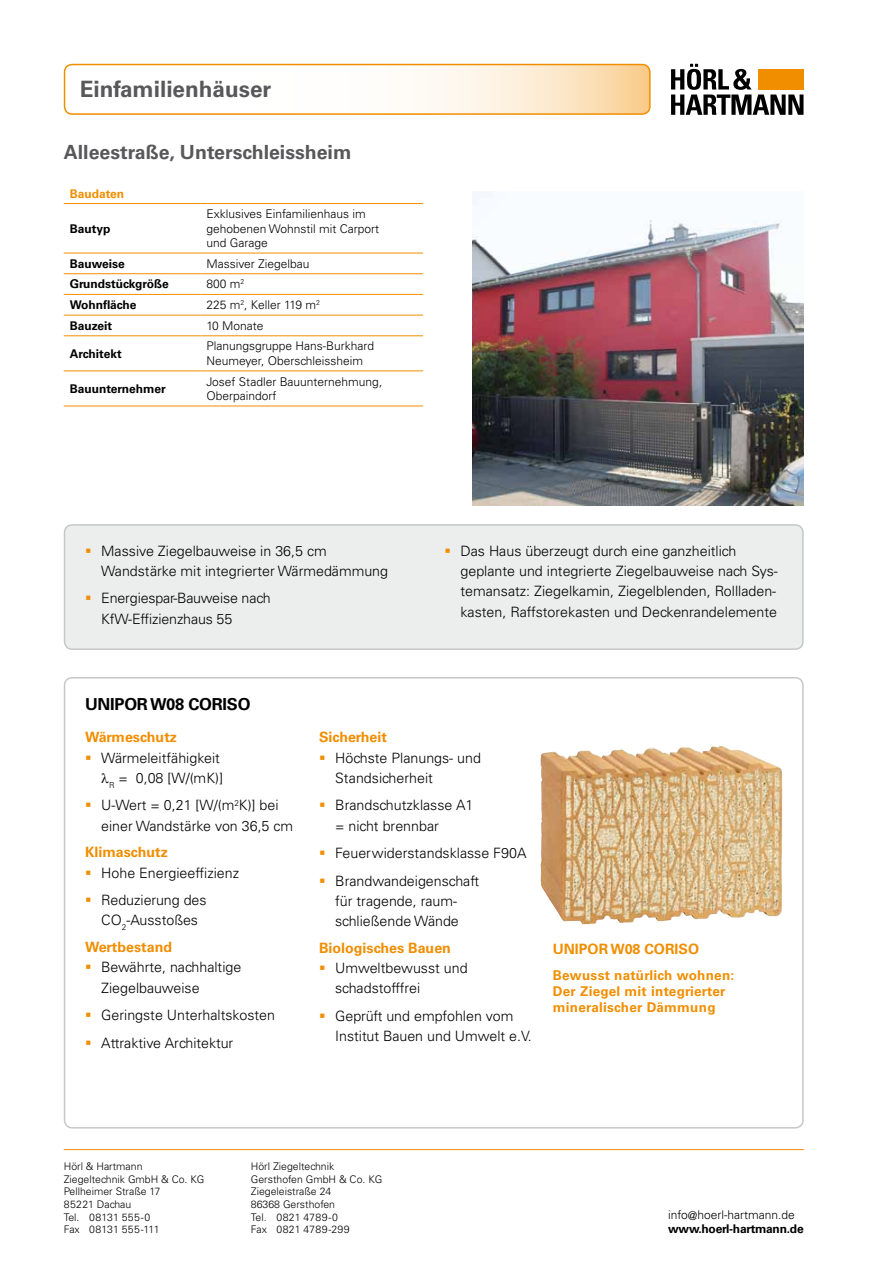
<style>
.page{position:relative;width:893px;height:1263px;background:#fff}
.page>*{position:absolute;margin:0;border:0;box-sizing:border-box;transform-origin:0 0}
.t1{font:700 22.5px "Univers LT Std";color:#58585a}
.t2{font:700 19.5px "Univers LT Std";color:#58585a}
.t3{font:700 16.5px "Univers LT Std";letter-spacing:-.015em;color:#000}
.t4{font:300 14.25px/20.2px "Univers LT Std";color:#000}
.t5{font:700 14.25px "Univers LT Std";color:#f18e00}
.t6{font:700 13.5px/16.2px "Univers LT Std";letter-spacing:.02em;color:#f18e00}
.t7{font:300 12px/14.4px "Univers LT Std";color:#000}
.t8{font:700 12px "Univers LT Std";color:#000}
.t9{font:700 12px "Univers LT Std";letter-spacing:-.02em;color:#000}
.t10{font:700 12px "Univers LT Std";color:#f18e00}
.t11{font:300 10.5px/12.6px "Univers LT Std";color:#000}
.s1{font-weight:700;color:#f18e00}
</style>
<div class="page">
<svg style="left:65px;top:65px;width:585px;height:49px"></svg>
<div style="left:64px;top:64px;width:587px;height:51px;border:2px solid #f18e00;border-radius:8px"></div>
<svg style="left:671px;top:64px;width:132px;height:51px"></svg>
<div style="left:758px;top:69px;width:46px;height:20px;background:#f18e00"></div>
<hr style="left:64px;top:1149px;width:740px;height:1px;background:#f18e00">
<div style="left:65px;top:525px;width:738px;height:124px;background:#eceded;border-radius:8px"></div>
<div style="left:64px;top:524px;width:740px;height:126px;border:2px solid #c6c7c8;border-radius:8px"></div>
<div style="left:64px;top:677px;width:740px;height:451px;border:2px solid #c6c7c8;border-radius:8px"></div>
<img style="left:540px;top:746px;width:216px;height:178px">
<hr style="left:64px;top:203px;width:136px;height:1px;background:#f18e00">
<hr style="left:200px;top:203px;width:223px;height:1px;background:#f18e00">
<hr style="left:64px;top:253px;width:136px;height:1px;background:#f18e00">
<hr style="left:200px;top:253px;width:223px;height:1px;background:#f18e00">
<hr style="left:64px;top:273px;width:136px;height:1px;background:#f18e00">
<hr style="left:200px;top:273px;width:223px;height:1px;background:#f18e00">
<hr style="left:64px;top:294px;width:136px;height:1px;background:#f18e00">
<hr style="left:200px;top:294px;width:223px;height:1px;background:#f18e00">
<hr style="left:64px;top:315px;width:136px;height:1px;background:#f18e00">
<hr style="left:200px;top:315px;width:223px;height:1px;background:#f18e00">
<hr style="left:64px;top:336px;width:136px;height:1px;background:#f18e00">
<hr style="left:200px;top:336px;width:223px;height:1px;background:#f18e00">
<hr style="left:64px;top:371px;width:136px;height:1px;background:#f18e00">
<hr style="left:200px;top:371px;width:223px;height:1px;background:#f18e00">
<hr style="left:64px;top:406px;width:136px;height:1px;background:#f18e00">
<hr style="left:200px;top:406px;width:223px;height:1px;background:#f18e00">
<img style="left:473px;top:191px;width:331px;height:314px">
<h1 class="t1" style="left:80px;top:76px;width:193px">Einfamilienhäuser</h1>
<h2 class="t2" style="left:64px;top:140px;width:289px">Alleestraße, Unterschleissheim</h2>
<p class="t10" style="left:70px;top:186px;width:56px">Baudaten</p>
<p class="t8" style="left:70px;top:221px;width:42px">Bautyp</p>
<p class="t7" style="left:206px;top:207px;width:174px">Exklusives Einfamilienhaus im gehobenen Wohnstil mit Carport und Garage</p>
<p class="t8" style="left:70px;top:256px;width:57px">Bauweise</p>
<p class="t7" style="left:206px;top:256px;width:105px">Massiver Ziegelbau</p>
<p class="t8" style="left:70px;top:277px;width:101px">Grundstückgröße</p>
<p class="t7" style="left:206px;top:277px;width:40px">800 m<sup>2</sup></p>
<p class="t8" style="left:70px;top:298px;width:68px">Wohnfläche</p>
<p class="t7" style="left:206px;top:298px;width:115px">225 m<sup>2</sup>, Keller 119 m<sup>2</sup></p>
<p class="t8" style="left:70px;top:319px;width:44px">Bauzeit</p>
<p class="t7" style="left:206px;top:318px;width:59px">10 Monate</p>
<p class="t8" style="left:70px;top:346px;width:53px">Architekt</p>
<p class="t7" style="left:206px;top:339px;width:169px">Planungsgruppe Hans-Burkhard<br>Neumeyer, Oberschleissheim</p>
<p class="t8" style="left:70px;top:381px;width:97px">Bauunternehmer</p>
<p class="t7" style="left:206px;top:374px;width:178px">Josef Stadler Bauunternehmung,<br>Oberpaindorf</p>
<p class="t4" style="left:101px;top:541px;width:288px">Massive Ziegelbauweise in 36,5 cm<br>Wandstärke mit integrierter Wärmedämmung</p>
<p class="t4" style="left:101px;top:588px;width:171px">Energiespar-Bauweise nach<br>KfW-Effizienzhaus 55</p>
<p class="t3" style="left:85px;top:695px;width:167px">UNIPOR W08 CORISO</p>
<p class="t4" style="left:460px;top:541px;width:319px">Das Haus überzeugt durch eine ganzheitlich geplante und integrierte Ziegelbauweise nach Sys&shy;temansatz: Ziegelkamin, Ziegelblenden, Rollladen&shy;kasten, Raffstorekasten und Deckenrandelemente</p>
<p class="t5" style="left:85px;top:729px;width:93px">Wärmeschutz</p>
<p class="t4" style="left:101px;top:747px;width:120px">Wärmeleitfähigkeit</p>
<p class="t4" style="left:101px;top:764px;width:179px;line-height:27.5px">●<sub>R</sub> = 0,08 [W/(mK)]<br>U-Wert = 0,21 [W/(m<sup>2</sup>K)] bei</p>
<p class="t4" style="left:101px;top:815px;width:194px">einer Wandstärke von 36,5 cm</p>
<p class="t5" style="left:85px;top:844px;width:84px">Klimaschutz</p>
<p class="t4" style="left:101px;top:859px;width:139px;line-height:27.5px">Hohe Energieeffizienz<br>Reduzierung des</p>
<p class="t4" style="left:85px;top:907px;width:115px;line-height:26.7px;text-indent:16px">CO<sub>2</sub>-Ausstoßes<br><span class="s1">Wertbestand</span></p>
<p class="t4" style="left:101px;top:957px;width:142px">Bewährte, nachhaltige<br>Ziegelbauweise</p>
<p class="t4" style="left:101px;top:1001px;width:175px;line-height:27.5px">Geringste Unterhaltskosten<br>Attraktive Architektur</p>
<p class="t5" style="left:319px;top:729px;width:70px">Sicherheit</p>
<p class="t4" style="left:335px;top:747px;width:147px">Höchste Planungs- und<br>Standsicherheit</p>
<p class="t4" style="left:335px;top:795px;width:140px">Brandschutzklasse A1 = nicht brennbar</p>
<p class="t4" style="left:335px;top:839px;width:193px;line-height:27.5px">Feuerwiderstandsklasse F90A<br>Brandwandeigenschaft</p>
<p class="t4" style="left:335px;top:891px;width:125px">für tragende, raum&shy;schließende Wände</p>
<p class="t5" style="left:319px;top:939px;width:133px">Biologisches Bauen</p>
<p class="t4" style="left:335px;top:958px;width:134px">Umweltbewusst und schadstofffrei</p>
<p class="t4" style="left:335px;top:1006px;width:198px">Geprüft und empfohlen vom<br>Institut Bauen und Umwelt e.V.</p>
<p class="t5" style="left:553px;top:941px;width:148px">UNIPOR W08 CORISO</p>
<p class="t6" style="left:553px;top:967px;width:183px">Bewusst natürlich wohnen:<br>Der Ziegel mit integrierter mineralischer Dämmung</p>
<p class="t11" style="left:64px;top:1160px;width:142px">Hörl &amp; Hartmann<br>Ziegeltechnik GmbH &amp; Co. KG<br>Pellheimer Straße 17<br>85221 Dachau<br>Tel. 08131 555-0<br>Fax 08131 555-111</p>
<p class="t11" style="left:251px;top:1160px;width:133px">Hörl Ziegeltechnik<br>Gersthofen GmbH &amp; Co. KG<br>Ziegeleistraße 24<br>86368 Gersthofen<br>Tel. 0821 4789-0<br>Fax 0821 4789-299</p>
<p class="t7" style="left:668px;top:1207px;width:128px">info@hoerl-hartmann.de</p>
<p class="t9" style="left:668px;top:1222px;width:137px">www.hoerl-hartmann.de</p>
</div>
